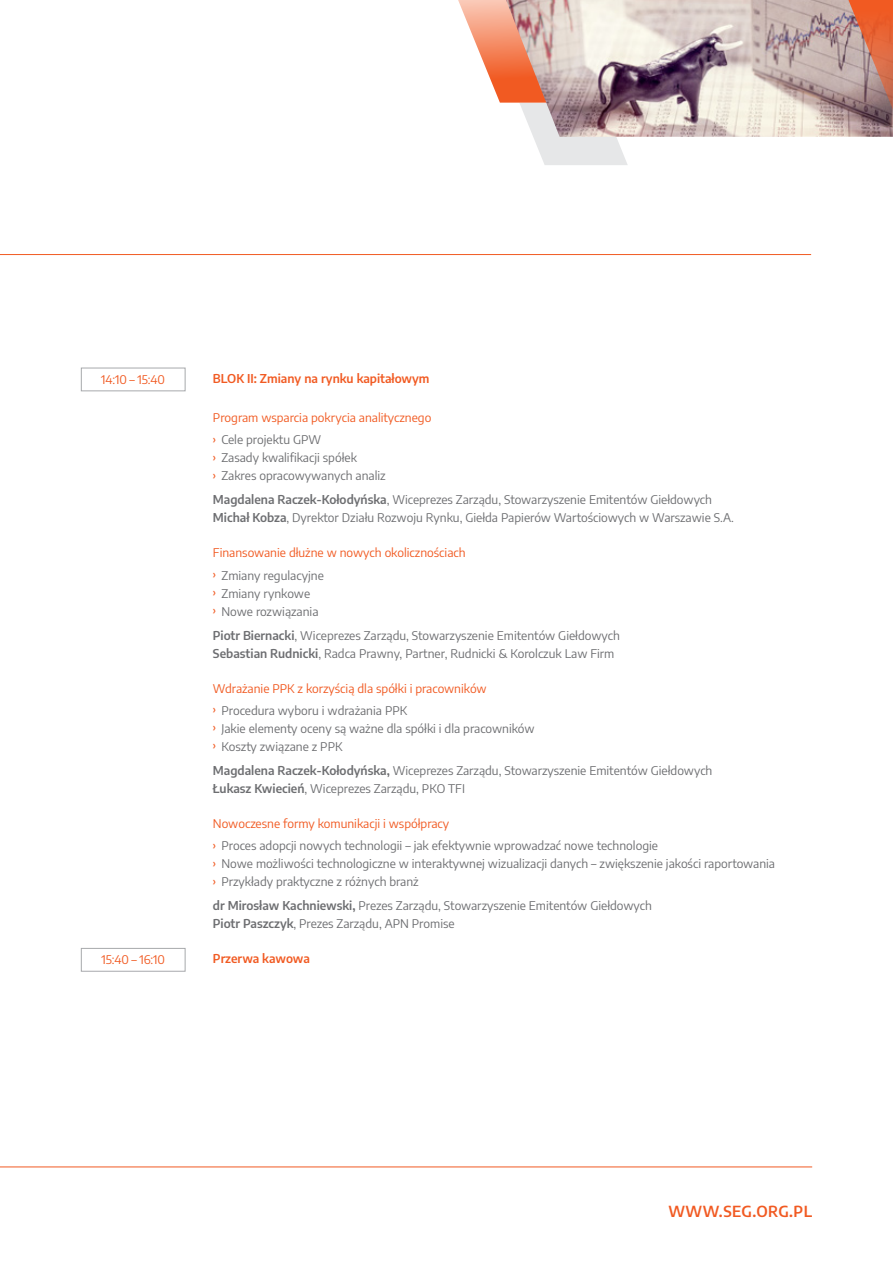
<style>
.page{position:relative;width:893px;height:1263px;background:#fff}
.page>*{position:absolute;margin:0;border:0;box-sizing:border-box;transform-origin:0 0}
.t1{font:600 15px "Encode Sans";letter-spacing:.03em;color:#f15a22}
.t2{font:12px/18px "Encode Sans";color:#6d6e71}
.t3{font:12px/22.2px "Encode Sans";color:#f15a22}
.t4{font:600 12px "Encode Sans";color:#f15a22}
.s1{font-weight:500;font-size:10.5px}
.s2{color:#6d6e71}
.s3{font-weight:500;font-size:10.5px;color:#f15a22}
.s4{font-weight:600}
.s5{color:#f15a22}
</style>
<div class="page">
<svg style="left:458px;top:0;width:170px;height:165px"></svg>
<hr style="left:0;top:1166px;width:812px;height:1px;background:#f15a22">
<img style="left:502px;top:0;width:334px;height:137px">
<svg style="left:836px;top:0;width:57px;height:137px;background:#ba8174"></svg>
<div style="left:81px;top:368px;width:104px;height:23px;border:1px solid #a7a9ac"></div>
<div style="left:81px;top:948px;width:104px;height:23px;border:1px solid #a7a9ac"></div>
<hr style="left:0;top:254px;width:811px;height:1px;background:#f15a22">
<p class="t3" style="left:101px;top:367px;width:65px">14:10 – 15:40</p>
<p class="t4" style="left:213px;top:370px;width:218px">BLOK II: Zmiany na rynku kapitałowym</p>
<p class="t3" style="left:213px;top:406px;width:220px">Program wsparcia pokrycia analitycznego <span class="s1">›</span> <span class="s2">Cele projektu GPW</span></p>
<p class="t2" style="left:213px;top:448px;width:174px"><span class="s3">›</span> Zasady kwalifikacji spółek<br><span class="s3">›</span> Zakres opracowywanych analiz</p>
<p class="t2" style="left:213px;top:490px;width:523px"><span class="s4">Magdalena Raczek-Kołodyńska</span>, Wiceprezes Zarządu, Stowarzyszenie Emitentów Giełdowych<br><span class="s4">Michał Kobza</span>, Dyrektor Działu Rozwoju Rynku, Giełda Papierów Wartościowych w Warszawie S.A.</p>
<p class="t3" style="left:213px;top:541px;width:254px">Finansowanie dłużne w nowych okolicznościach <span class="s1">›</span> <span class="s2">Zmiany regulacyjne</span></p>
<p class="t2" style="left:213px;top:583px;width:107px"><span class="s3">›</span> Zmiany rynkowe<br><span class="s3">›</span> Nowe rozwiązania</p>
<p class="t2" style="left:213px;top:625px;width:408px"><span class="s4">Piotr Biernacki</span>, Wiceprezes Zarządu, Stowarzyszenie Emitentów Giełdowych<br><span class="s4">Sebastian Rudnicki</span>, Radca Prawny, Partner, Rudnicki &amp; Korolczuk Law Firm</p>
<p class="t3" style="left:213px;top:676px;width:275px">Wdrażanie PPK z korzyścią dla spółki i pracowników <span class="s1">›</span> <span class="s2">Procedura wyboru i wdrażania PPK</span></p>
<p class="t2" style="left:213px;top:719px;width:323px"><span class="s3">›</span> Jakie elementy oceny są ważne dla spółki i dla pracowników <span class="s3">›</span> Koszty związane z PPK</p>
<p class="t2" style="left:213px;top:761px;width:501px"><span class="s4">Magdalena Raczek-Kołodyńska,</span> Wiceprezes Zarządu, Stowarzyszenie Emitentów Giełdowych<br><span class="s4">Łukasz Kwiecień</span>, Wiceprezes Zarządu, PKO TFI</p>
<p class="t2" style="left:213px;top:812px;width:447px;line-height:22.2px"><span class="s5">Nowoczesne formy komunikacji i współpracy<br></span><span class="s3">›</span> Proces adopcji nowych technologii – jak efektywnie wprowadzać nowe technologie</p>
<p class="t2" style="left:213px;top:854px;width:564px"><span class="s3">›</span> Nowe możliwości technologiczne w interaktywnej wizualizacji danych – zwiększenie jakości raportowania <span class="s3">›</span> Przykłady praktyczne z różnych branż</p>
<p class="t2" style="left:213px;top:896px;width:441px"><span class="s4">dr Mirosław Kachniewski,</span> Prezes Zarządu, Stowarzyszenie Emitentów Giełdowych<br><span class="s4">Piotr Paszczyk</span>, Prezes Zarządu, APN Promise</p>
<p class="t3" style="left:101px;top:948px;width:65px">15:40 – 16:10</p>
<p class="t4" style="left:188px;top:950px;width:17px">P</p>
<p class="t4" style="left:221px;top:950px;width:91px">rzerwa kawowa</p>
<p class="t1" style="left:668px;top:1200px;width:145px">www.seg.org.pl</p>
</div>
